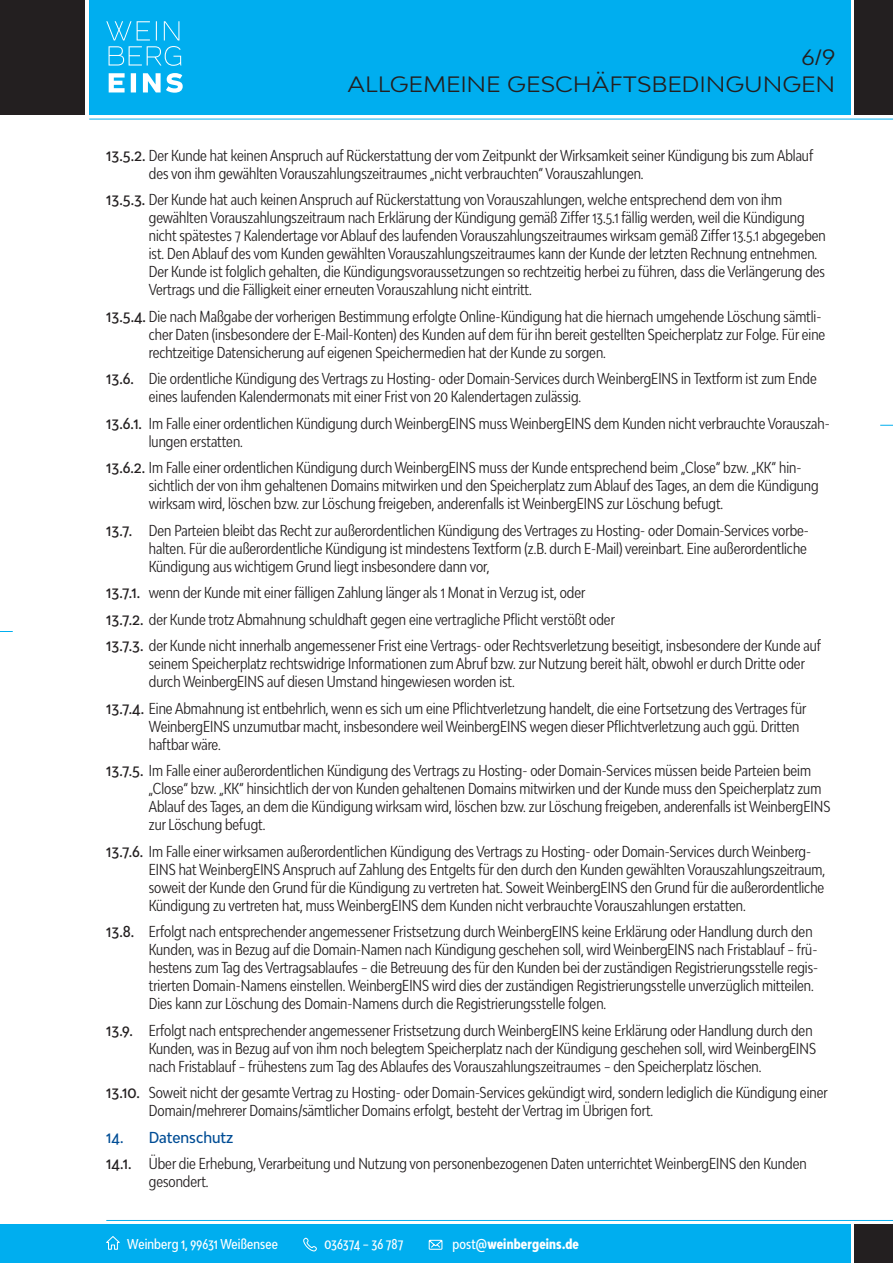
<style>
.page{position:relative;width:893px;height:1263px;background:#fff}
.page>*{position:absolute;margin:0;border:0;box-sizing:border-box;transform-origin:0 0}
.t1{font:expanded 21px "Bw Modelica";color:#231f20}
.t2{font:ultra-condensed 15px/18px "Bw Modelica";color:#231f20}
.t3{font:500 ultra-condensed 13.5px "Bw Modelica";letter-spacing:.005em;color:#fff}
.t4{font:800 ultra-condensed 13.5px "Bw Modelica";letter-spacing:.01em;color:#fff}
.s1{font-weight:500;font-stretch:condensed}
.s2{font-weight:500;font-stretch:condensed;color:#014d95}
.s3{font-weight:500}
</style>
<div class="page">
<div style="left:89px;top:0;width:761px;height:115px;background:#00aeef"></div>
<div style="left:855px;top:1225px;width:38px;height:38px;background:#231f20"></div>
<div style="left:0;top:1225px;width:850px;height:38px;background:#00aeef"></div>
<hr style="left:106px;top:1220px;width:787px;height:1px;background:#00aeef">
<svg style="left:106px;top:1236px;width:14px;height:14px"></svg>
<svg style="left:303px;top:1237px;width:14px;height:15px"></svg>
<svg style="left:428px;top:1239px;width:15px;height:11px"></svg>
<div style="left:855px;top:0;width:38px;height:115px;background:#231f20"></div>
<div style="left:0;top:0;width:85px;height:115px;background:#231f20"></div>
<svg style="left:109px;top:73px;width:74px;height:20px"></svg>
<svg style="left:109px;top:46px;width:72px;height:20px"></svg>
<svg style="left:106px;top:21px;width:73px;height:19px"></svg>
<hr style="left:89px;top:119px;width:804px;height:1px;background:#00aeef">
<svg style="left:880px;top:425px;width:13px;height:1px"></svg>
<svg style="left:0;top:631px;width:13px;height:1px"></svg>
<h1 class="t1" style="left:801px;top:44px;width:35px">6/9</h1>
<h1 class="t1" style="left:348px;top:70px;width:489px">ALLGEMEINE GESCHÄFTSBEDINGUNGEN</h1>
<p class="t2" style="left:149px;top:146px;width:666px;text-indent:-43px"><span class="s1">13.5.2.</span> Der Kunde hat keinen Anspruch auf Rückerstattung der vom Zeitpunkt der Wirksamkeit seiner Kündigung bis zum Ablauf des von ihm gewählten Vorauszahlungszeitraumes „nicht verbrauchten“ Vorauszahlungen.</p>
<p class="t2" style="left:149px;top:190px;width:678px;text-indent:-43px"><span class="s1">13.5.3.</span> Der Kunde hat auch keinen Anspruch auf Rückerstattung von Vorauszahlungen, welche entsprechend dem von ihm gewählten Vorauszahlungszeitraum nach Erklärung der Kündigung gemäß Ziffer 13.5.1 fällig werden, weil die Kündigung nicht spätestes 7 Kalendertage vor Ablauf des laufenden Vorauszahlungszeitraumes wirksam gemäß Ziffer 13.5.1 abgegeben ist. Den Ablauf des vom Kunden gewählten Vorauszahlungszeitraumes kann der Kunde der letzten Rechnung entnehmen.<br>Der Kunde ist folglich gehalten, die Kündigungsvoraussetzungen so rechtzeitig herbei zu führen, dass die Verlängerung des Vertrags und die Fälligkeit einer erneuten Vorauszahlung nicht eintritt.</p>
<p class="t2" style="left:149px;top:307px;width:678px;text-indent:-43px"><span class="s1">13.5.4.</span> Die nach Maßgabe der vorherigen Bestimmung erfolgte Online-Kündigung hat die hiernach umgehende Löschung sämtli&shy;cher Daten (insbesondere der E-Mail-Konten) des Kunden auf dem für ihn bereit gestellten Speicherplatz zur Folge. Für eine rechtzeitige Datensicherung auf eigenen Speichermedien hat der Kunde zu sorgen.</p>
<p class="t2" style="left:149px;top:369px;width:669px;text-indent:-43px"><span class="s1">13.6.</span> Die ordentliche Kündigung des Vertrags zu Hosting- oder Domain-Services durch WeinbergEINS in Textform ist zum Ende eines laufenden Kalendermonats mit einer Frist von 20 Kalendertagen zulässig.</p>
<p class="t2" style="left:149px;top:414px;width:682px;text-indent:-43px"><span class="s1">13.6.1.</span> Im Falle einer ordentlichen Kündigung durch WeinbergEINS muss WeinbergEINS dem Kunden nicht verbrauchte Vorauszah&shy;lungen erstatten.</p>
<p class="t2" style="left:149px;top:458px;width:671px;text-indent:-43px"><span class="s1">13.6.2.</span> Im Falle einer ordentlichen Kündigung durch WeinbergEINS muss der Kunde entsprechend beim „Close“ bzw. „KK“ hin&shy;sichtlich der von ihm gehaltenen Domains mitwirken und den Speicherplatz zum Ablauf des Tages, an dem die Kündigung wirksam wird, löschen bzw. zur Löschung freigeben, anderenfalls ist WeinbergEINS zur Löschung befugt.</p>
<p class="t2" style="left:149px;top:521px;width:662px;text-indent:-43px"><span class="s1">13.7.</span> Den Parteien bleibt das Recht zur außerordentlichen Kündigung des Vertrages zu Hosting- oder Domain-Services vorbe&shy;halten. Für die außerordentliche Kündigung ist mindestens Textform (z.B. durch E-Mail) vereinbart. Eine außerordentliche<br>Kündigung aus wichtigem Grund liegt insbesondere dann vor,</p>
<p class="t2" style="left:106px;top:579px;width:716px;line-height:26.5px"><span class="s1">13.7.1.</span> wenn der Kunde mit einer fälligen Zahlung länger als 1 Monat in Verzug ist, oder<br><span class="s1">13.7.2.</span> der Kunde trotz Abmahnung schuldhaft gegen eine vertragliche Pflicht verstößt oder<br><span class="s1">13.7.3.</span> der Kunde nicht innerhalb angemessener Frist eine Vertrags- oder Rechtsverletzung beseitigt, insbesondere der Kunde auf</p>
<p class="t2" style="left:149px;top:654px;width:658px">seinem Speicherplatz rechtswidrige Informationen zum Abruf bzw. zur Nutzung bereit hält, obwohl er durch Dritte oder durch WeinbergEINS auf diesen Umstand hingewiesen worden ist.</p>
<p class="t2" style="left:149px;top:699px;width:659px;text-indent:-43px"><span class="s1">13.7.4.</span> Eine Abmahnung ist entbehrlich, wenn es sich um eine Pflichtverletzung handelt, die eine Fortsetzung des Vertrages für<br>WeinbergEINS unzumutbar macht, insbesondere weil WeinbergEINS wegen dieser Pflichtverletzung auch ggü. Dritten haftbar wäre.</p>
<p class="t2" style="left:149px;top:761px;width:683px;text-indent:-43px"><span class="s1">13.7.5.</span> Im Falle einer außerordentlichen Kündigung des Vertrags zu Hosting- oder Domain-Services müssen beide Parteien beim „Close“ bzw. „KK“ hinsichtlich der von Kunden gehaltenen Domains mitwirken und der Kunde muss den Speicherplatz zum Ablauf des Tages, an dem die Kündigung wirksam wird, löschen bzw. zur Löschung freigeben, anderenfalls ist WeinbergEINS zur Löschung befugt.</p>
<p class="t2" style="left:149px;top:842px;width:678px;text-indent:-43px"><span class="s1">13.7.6.</span> Im Falle einer wirksamen außerordentlichen Kündigung des Vertrags zu Hosting- oder Domain-Services durch Weinberg-EINS hat WeinbergEINS Anspruch auf Zahlung des Entgelts für den durch den Kunden gewählten Vorauszahlungszeitraum, soweit der Kunde den Grund für die Kündigung zu vertreten hat. Soweit WeinbergEINS den Grund für die außerordentliche Kündigung zu vertreten hat, muss WeinbergEINS dem Kunden nicht verbrauchte Vorauszahlungen erstatten.</p>
<p class="t2" style="left:149px;top:922px;width:671px;text-indent:-43px"><span class="s1">13.8.</span> Erfolgt nach entsprechender angemessener Fristsetzung durch WeinbergEINS keine Erklärung oder Handlung durch den Kunden, was in Bezug auf die Domain-Namen nach Kündigung geschehen soll, wird WeinbergEINS nach Fristablauf – frü&shy;hestens zum Tag des Vertragsablaufes – die Betreuung des für den Kunden bei der zuständigen Registrierungsstelle regis&shy;trierten Domain-Namens einstellen. WeinbergEINS wird dies der zuständigen Registrierungsstelle unverzüglich mitteilen.<br>Dies kann zur Löschung des Domain-Namens durch die Registrierungsstelle folgen.</p>
<p class="t2" style="left:149px;top:1021px;width:669px;text-indent:-43px"><span class="s1">13.9.</span> Erfolgt nach entsprechender angemessener Fristsetzung durch WeinbergEINS keine Erklärung oder Handlung durch den<br>Kunden, was in Bezug auf von ihm noch belegtem Speicherplatz nach der Kündigung geschehen soll, wird WeinbergEINS nach Fristablauf – frühestens zum Tag des Ablaufes des Vorauszahlungszeitraumes – den Speicherplatz löschen.</p>
<p class="t2" style="left:149px;top:1083px;width:680px;text-indent:-43px"><span class="s1">13.10.</span> Soweit nicht der gesamte Vertrag zu Hosting- oder Domain-Services gekündigt wird, sondern lediglich die Kündigung einer<br>Domain/mehrerer Domains/sämtlicher Domains erfolgt, besteht der Vertrag im Übrigen fort.</p>
<p class="t2" style="left:106px;top:1123px;width:702px;line-height:26.5px"><span class="s2">14. Datenschutz<br></span><span class="s1">14.1.</span> Über die Erhebung, Verarbeitung und Nutzung von personenbezogenen Daten unterrichtet WeinbergEINS den Kunden</p>
<p class="t2" style="left:149px;top:1172px;width:61px">gesondert.</p>
<p class="t3" style="left:127px;top:1235px;width:152px">Weinberg 1, 99631 Weißensee</p>
<p class="t3" style="left:324px;top:1235px;width:81px">036374 – 36 787</p>
<p class="t4" style="left:452px;top:1235px;width:128px"><span class="s3">post@</span>weinbergeins.de</p>
</div>
